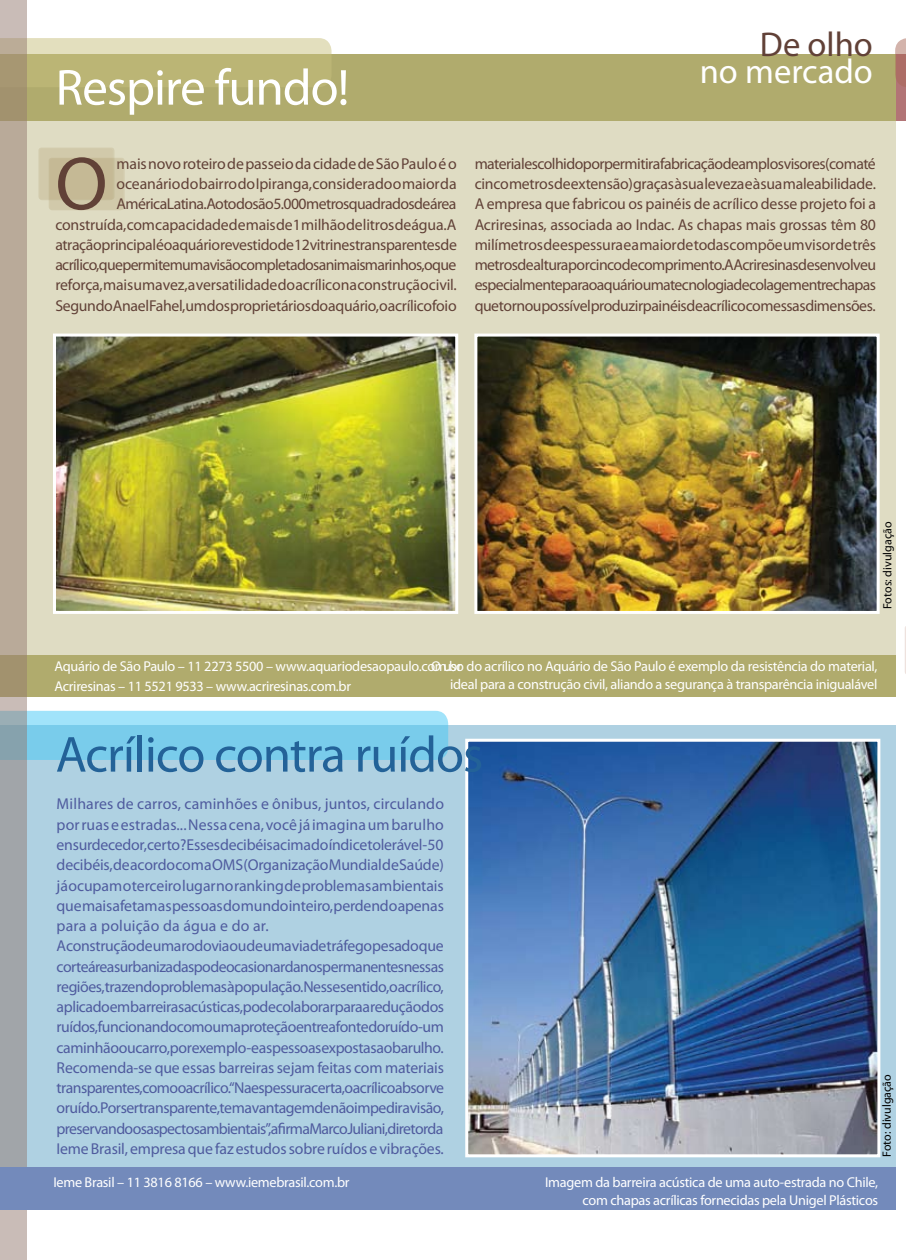
<style>
.page{position:relative;width:906px;height:1260px;background:#fff}
.page>*{position:absolute;margin:0;border:0;box-sizing:border-box;transform-origin:0 0}
.t1{font:75.9px "Myriad Pro";color:#614137}
.t2{font:51px "Myriad Pro";letter-spacing:-.02em;color:#236298}
.t3{font:51px "Myriad Pro";letter-spacing:-.02em;color:#fff}
.t4{font:34.5px "Myriad Pro";color:#fff}
.t5{font:34.5px "Myriad Pro";color:#614137}
.t6{font:15.75px/20.2px "Myriad Pro";letter-spacing:-.02em;color:#4f5b9e}
.t7{font:15.75px/20.2px "Myriad Pro";letter-spacing:-.02em;color:#614137;text-align:right}
.t8{font:14.25px/18px "Myriad Pro";letter-spacing:-.02em;color:#fff;text-align:right}
.t9{font:12px "Myriad Pro";color:#000}
</style>
<div class="page">
<div style="left:0;top:118px;width:894px;height:537px;background:#dfdcc3"></div>
<div style="left:0;top:655px;width:894px;height:41px;background:#b0ab6d"></div>
<img style="left:57px;top:337px;width:397px;height:273px">
<div style="left:53px;top:333px;width:405px;height:281px;border:3px solid #fff"></div>
<img style="left:478px;top:337px;width:397px;height:273px">
<div style="left:474px;top:333px;width:405px;height:281px;border:3px solid #fff"></div>
<svg style="left:894px;top:87px;width:11px;height:33px"></svg>
<div style="left:0;top:54px;width:894px;height:66px;background:#b0ab6d"></div>
<div style="left:0;top:725px;width:894px;height:483px;background:#afd1e2"></div>
<img style="left:469px;top:742px;width:406px;height:411px">
<div style="left:465px;top:738px;width:414px;height:419px;border:3px solid #fff"></div>
<svg style="left:27px;top:38px;width:304px;height:49px"></svg>
<svg style="left:27px;top:710px;width:421px;height:49px"></svg>
<svg style="left:0;top:0;width:27px;height:1259px;fill:#b9aa99"></svg>
<svg style="left:894px;top:38px;width:11px;height:49px"></svg>
<div style="left:38px;top:147px;width:76px;height:53px;background:#d4cfb1;border-radius:3px"></div>
<div style="left:39px;top:148px;width:74px;height:52px;background:#d1c9aa;border-radius:3px"></div>
<div style="left:49px;top:158px;width:76px;height:52px;background:#d3ccae;border-radius:3px"></div>
<svg style="left:50px;top:158px;width:73px;height:52px;fill:#c5b995"></svg>
<svg style="left:905px;top:626px;width:1px;height:48px"></svg>
<div style="left:0;top:1166px;width:894px;height:43px;background:#738abb"></div>
<h2 class="t3" style="left:56px;top:56px;width:295px">Respire fundo!</h2>
<h3 class="t5" style="left:759px;top:24px;width:114px">De olho</h3>
<h3 class="t4" style="left:699px;top:51px;width:174px">no mercado</h3>
<h1 class="t1" style="left:55px;top:137px;width:54px">O</h1>
<p class="t7" style="left:55px;top:153px;width:403px">mais novo roteiro de passeio da cidade de São Paulo é o oceanário do bairro do Ipiranga, considerado o maior da<br>América Latina. Ao todo são 5.000 metros quadrados de área construída, com capacidade de mais de 1 milhão de litros de água. A atração principal é o aquário revestido de 12 vitrines transparentes de acrílico, que permitem uma visão completa dos animais marinhos, o que reforça, mais uma vez, a versatilidade do acrílico na construção civil.<br>Segundo Anael Fahel, um dos proprietários do aquário, o acrílico foi o</p>
<p class="t7" style="left:474px;top:153px;width:402px;text-align:justify">material escolhido por permitir a fabricação de amplos visores (com até cinco metros de extensão) graças à sua leveza e à sua maleabilidade.<br>A empresa que fabricou os painéis de acrílico desse projeto foi a Acriresinas, associada ao Indac. As chapas mais grossas têm 80 milímetros de espessura e a maior de todas compõe um visor de três metros de altura por cinco de comprimento. A Acriresinas desenvolveu especialmente para o aquário uma tecnologia de colagem entre chapas que tornou possível produzir painéis de acrílico com essas dimensões.</p>
<p class="t9" style="left:879px;top:609px;width:89px;rotate:-90deg">Fotos: divulgação</p>
<p class="t8" style="left:54px;top:655px;width:408px;line-height:20.2px;text-align:left">Aquário de São Paulo – 11 2273 5500 – www.aquariodesaopaulo.com.br<br>Acriresinas – 11 5521 9533 – www.acriresinas.com.br</p>
<p class="t8" style="left:431px;top:657px;width:447px">O uso do acrílico no Aquário de São Paulo é exemplo da resistência do material, ideal para a construção civil, aliando a segurança à transparência inigualável</p>
<h2 class="t2" style="left:56px;top:723px;width:429px">Acrílico contra ruídos</h2>
<p class="t6" style="left:57px;top:793px;width:389px">Milhares de carros, caminhões e ônibus, juntos, circulando por ruas e estradas... Nessa cena, você já imagina um barulho ensurdecedor, certo? Esses decibéis acima do índice tolerável - 50 decibéis, de acordo com a OMS (Organização Mundial de Saúde) já ocupam o terceiro lugar no ranking de problemas ambientais que mais afetam as pessoas do mundo inteiro, perdendo apenas para a poluição da água e do ar.<br>A construção de uma rodovia ou de uma via de tráfego pesado que corte áreas urbanizadas pode ocasionar danos permanentes nessas regiões, trazendo problemas à população. Nesse sentido, o acrílico, aplicado em barreiras acústicas, pode colaborar para a redução dos ruídos, funcionando como uma proteção entre a fonte do ruído - um caminhão ou carro, por exemplo - e as pessoas expostas ao barulho.<br>Recomenda-se que essas barreiras sejam feitas com materiais transparentes, como o acrílico. “Na espessura certa, o acrílico absorve o ruído. Por ser transparente, tem a vantagem de não impedir a visão, preservando os aspectos ambientais”, afirma Marco Juliani, diretor da Ieme Brasil, empresa que faz estudos sobre ruídos e vibrações.</p>
<p class="t9" style="left:879px;top:1156px;width:84px;rotate:-90deg">Foto: divulgação</p>
<p class="t8" style="left:53px;top:1172px;width:297px">Ieme Brasil – 11 3816 8166 – www.iemebrasil.com.br</p>
<p class="t8" style="left:544px;top:1172px;width:334px">Imagem da barreira acústica de uma auto-estrada no Chile, com chapas acrílicas fornecidas pela Unigel Plásticos</p>
</div>
